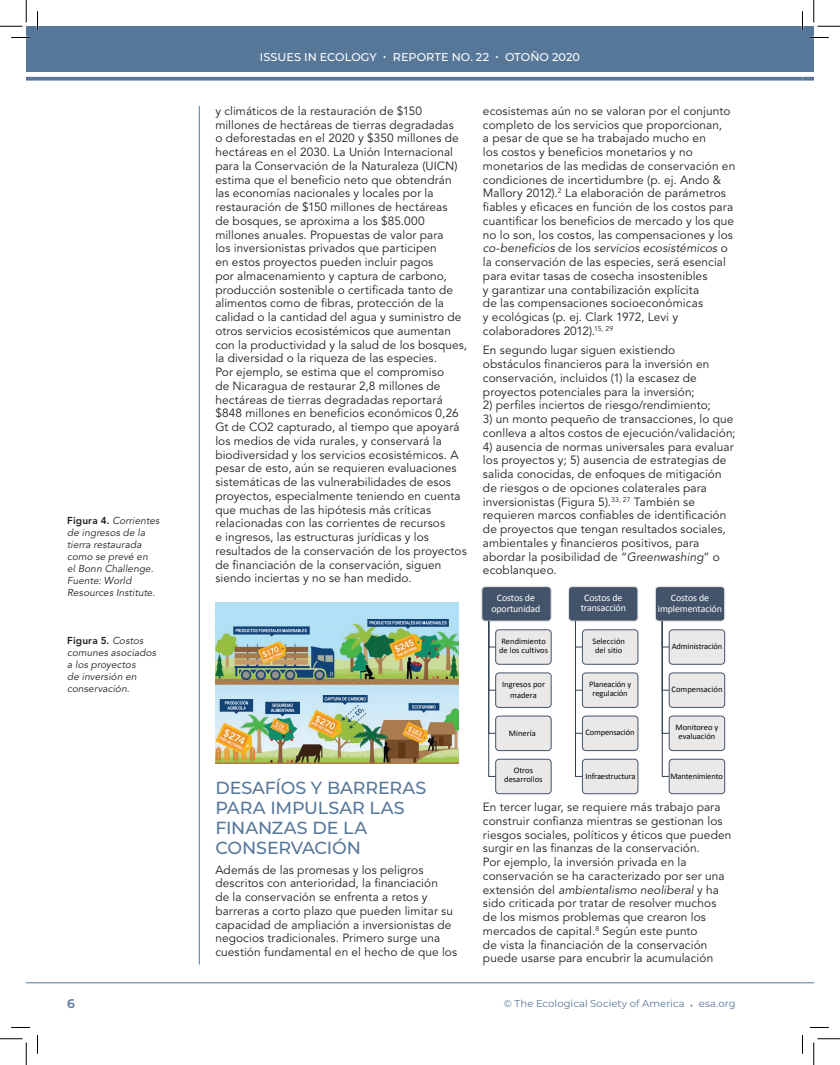
<style>
.page{position:relative;width:840px;height:1065px;background:#fff}
.page>*{position:absolute;margin:0;border:0;box-sizing:border-box;transform-origin:0 0}
.t1{font:500 17.5px/20px "Montserrat";letter-spacing:-.005em;color:#577799}
.t2{font:600 12.5px "Montserrat";color:#577799}
.t3{font:11.88px/13.8px "Avenir LT Std";letter-spacing:.01em;color:#231f20}
.t4{font:500 11.25px "Montserrat";letter-spacing:.005em;color:#fff}
.t5{font:italic 10px/12px "Avenir LT Std";letter-spacing:.01em;color:#231f20}
.t6{font:10px "Montserrat";letter-spacing:.005em;color:#577799}
.t7{font:9.88px/10.8px "Calibri";letter-spacing:-.015em;color:#fff;text-align:center}
.t8{font:8.5px/9px "Calibri";letter-spacing:-.005em;color:#040503;text-align:center}
.s1{font-weight:800;font-style:normal}
.s2{font-style:italic}
.s3{font-size:12.5px}
</style>
<div class="page">
<div style="left:26px;top:26px;width:776px;height:46px;background:#577799"></div>
<div style="left:802px;top:26px;width:12px;height:46px;background:#577799"></div>
<svg style="left:26px;top:77px;width:776px;height:4px;background:#6884a3"></svg>
<svg style="left:802px;top:77px;width:12px;height:4px"></svg>
<hr style="left:26px;top:982px;width:776px;height:1px;background:#577799">
<svg style="left:802px;top:982px;width:12px;height:1px"></svg>
<hr style="left:199px;top:106px;width:1px;height:859px;background:#577799">
<img style="left:215px;top:602px;width:244px;height:162px">
<div style="left:482px;top:587px;width:69px;height:34px;background:#43546a;border-radius:3px"></div>
<div style="left:481px;top:587px;width:70px;height:34px;border:1px solid #e8e7e6;border-radius:3px"></div>
<div style="left:496px;top:630px;width:55px;height:34px;background:#e8e7e6;border-radius:3px"></div>
<div style="left:495px;top:629px;width:57px;height:36px;border:1px solid #43546a;border-radius:3px"></div>
<div style="left:496px;top:673px;width:55px;height:34px;background:#e8e7e6;border-radius:3px"></div>
<div style="left:495px;top:673px;width:57px;height:35px;border:1px solid #43546a;border-radius:3px"></div>
<div style="left:496px;top:716px;width:55px;height:35px;background:#e8e7e6;border-radius:3px"></div>
<div style="left:495px;top:716px;width:57px;height:35px;border:1px solid #43546a;border-radius:3px"></div>
<svg style="left:488px;top:620px;width:8px;height:157px"></svg>
<div style="left:496px;top:759px;width:55px;height:35px;background:#e8e7e6;border-radius:3px"></div>
<div style="left:495px;top:759px;width:57px;height:35px;border:1px solid #43546a;border-radius:3px"></div>
<div style="left:569px;top:587px;width:69px;height:34px;background:#43546a;border-radius:3px"></div>
<div style="left:568px;top:587px;width:70px;height:34px;border:1px solid #e8e7e6;border-radius:3px"></div>
<div style="left:582px;top:630px;width:56px;height:34px;background:#e8e7e6;border-radius:3px"></div>
<div style="left:582px;top:629px;width:56px;height:36px;border:1px solid #43546a;border-radius:3px"></div>
<div style="left:582px;top:673px;width:56px;height:34px;background:#e8e7e6;border-radius:3px"></div>
<div style="left:582px;top:673px;width:56px;height:35px;border:1px solid #43546a;border-radius:3px"></div>
<div style="left:582px;top:716px;width:56px;height:35px;background:#e8e7e6;border-radius:3px"></div>
<div style="left:582px;top:716px;width:56px;height:35px;border:1px solid #43546a;border-radius:3px"></div>
<svg style="left:575px;top:620px;width:8px;height:157px"></svg>
<div style="left:582px;top:759px;width:56px;height:35px;background:#e8e7e6;border-radius:3px"></div>
<div style="left:582px;top:759px;width:56px;height:35px;border:1px solid #43546a;border-radius:3px"></div>
<div style="left:655px;top:587px;width:70px;height:34px;background:#43546a;border-radius:3px"></div>
<div style="left:655px;top:587px;width:70px;height:34px;border:1px solid #e8e7e6;border-radius:3px"></div>
<div style="left:669px;top:630px;width:56px;height:34px;background:#e8e7e6;border-radius:3px"></div>
<div style="left:669px;top:629px;width:56px;height:36px;border:1px solid #43546a;border-radius:3px"></div>
<div style="left:669px;top:673px;width:56px;height:34px;background:#e8e7e6;border-radius:3px"></div>
<div style="left:669px;top:673px;width:56px;height:35px;border:1px solid #43546a;border-radius:3px"></div>
<div style="left:669px;top:716px;width:56px;height:35px;background:#e8e7e6;border-radius:3px"></div>
<div style="left:669px;top:716px;width:56px;height:35px;border:1px solid #43546a;border-radius:3px"></div>
<svg style="left:662px;top:620px;width:8px;height:157px"></svg>
<div style="left:669px;top:759px;width:56px;height:35px;background:#e8e7e6;border-radius:3px"></div>
<div style="left:669px;top:759px;width:56px;height:35px;border:1px solid #43546a;border-radius:3px"></div>
<svg style="left:11px;top:37px;width:19px;height:1px"></svg>
<svg style="left:810px;top:37px;width:19px;height:1px"></svg>
<svg style="left:11px;top:1027px;width:19px;height:1px"></svg>
<svg style="left:810px;top:1027px;width:19px;height:1px"></svg>
<svg style="left:37px;top:11px;width:1px;height:19px"></svg>
<svg style="left:37px;top:1035px;width:1px;height:19px"></svg>
<svg style="left:802px;top:11px;width:1px;height:19px"></svg>
<svg style="left:802px;top:1035px;width:1px;height:19px"></svg>
<svg style="left:0;top:0;width:27px;height:27px"></svg>
<svg style="left:0;top:1039px;width:27px;height:26px"></svg>
<svg style="left:814px;top:0;width:26px;height:27px"></svg>
<svg style="left:814px;top:1039px;width:26px;height:26px"></svg>
<p class="t5" style="left:67px;top:515px;width:94px"><span class="s1">Figura 4.</span> Corrientes de ingresos de la tierra restaurada como se prevé en<br>el Bonn Challenge.<br>Fuente: World<br>Resources Institute.</p>
<p class="t5" style="left:67px;top:634px;width:90px"><span class="s1">Figura 5.</span> Costos comunes asociados a los proyectos<br>de inversión en conservación.</p>
<p class="t4" style="left:260px;top:49px;width:322px">ISSUES IN ECOLOGY • REPORTE NO. 22 • OTOÑO 2020</p>
<p class="t3" style="left:215px;top:104px;width:253px">y climáticos de la restauración de $150 millones de hectáreas de tierras degradadas<br>o deforestadas en el 2020 y $350 millones de hectáreas en el 2030. La Unión Internacional para la Conservación de la Naturaleza (UICN) estima que el beneficio neto que obtendrán las economías nacionales y locales por la restauración de $150 millones de hectáreas<br>de bosques, se aproxima a los $85.000 millones anuales. Propuestas de valor para<br>los inversionistas privados que participen<br>en estos proyectos pueden incluir pagos<br>por almacenamiento y captura de carbono, producción sostenible o certificada tanto de alimentos como de fibras, protección de la calidad o la cantidad del agua y suministro de otros servicios ecosistémicos que aumentan con la productividad y la salud de los bosques, la diversidad o la riqueza de las especies.<br>Por ejemplo, se estima que el compromiso<br>de Nicaragua de restaurar 2,8 millones de hectáreas de tierras degradadas reportará $848 millones en beneficios económicos 0,26<br>Gt de CO2 capturado, al tiempo que apoyará los medios de vida rurales, y conservará la biodiversidad y los servicios ecosistémicos. A pesar de esto, aún se requieren evaluaciones sistemáticas de las vulnerabilidades de esos proyectos, especialmente teniendo en cuenta que muchas de las hipótesis más críticas relacionadas con las corrientes de recursos<br>e ingresos, las estructuras jurídicas y los resultados de la conservación de los proyectos de financiación de la conservación, siguen siendo inciertas y no se han medido.</p>
<h1 class="t1" style="left:215px;top:777px;width:213px">DESAFÍOS Y BARRERAS<br>PARA IMPULSAR LAS<br>FINANZAS DE LA<br>CONSERVACIÓN</h1>
<p class="t3" style="left:215px;top:863px;width:243px">Además de las promesas y los peligros descritos con anterioridad, la financiación<br>de la conservación se enfrenta a retos y barreras a corto plazo que pueden limitar su capacidad de ampliación a inversionistas de negocios tradicionales. Primero surge una cuestión fundamental en el hecho de que los</p>
<p class="t3" style="left:483px;top:104px;width:254px">ecosistemas aún no se valoran por el conjunto completo de los servicios que proporcionan,<br>a pesar de que se ha trabajado mucho en<br>los costos y beneficios monetarios y no monetarios de las medidas de conservación en condiciones de incertidumbre (p. ej. Ando &amp; Mallory 2012).<sup>2</sup> La elaboración de parámetros fiables y eficaces en función de los costos para cuantificar los beneficios de mercado y los que no lo son, los costos, las compensaciones y los <span class="s2">co-beneficios</span> de los <span class="s2">servicios ecosistémicos</span> o la conservación de las especies, será esencial para evitar tasas de cosecha insostenibles<br>y garantizar una contabilización explícita<br>de las compensaciones socioeconómicas<br>y ecológicas (p. ej. Clark 1972, Levi y colaboradores 2012).<sup>15,</sup> <sup>29</sup></p>
<p class="t3" style="left:483px;top:344px;width:228px">En segundo lugar siguen existiendo obstáculos financieros para la inversión en conservación, incluidos (1) la escasez de proyectos potenciales para la inversión;</p>
<p class="t3" style="left:483px;top:399px;width:229px">2) perfiles inciertos de riesgo/rendimiento;</p>
<p class="t3" style="left:483px;top:412px;width:254px">3) un monto pequeño de transacciones, lo que conlleva a altos costos de ejecución/validación;</p>
<p class="t3" style="left:483px;top:440px;width:252px">4) ausencia de normas universales para evaluar los proyectos y; 5) ausencia de estrategias de salida conocidas, de enfoques de mitigación de riesgos o de opciones colaterales para inversionistas (Figura 5).<sup>33,</sup> <sup>27</sup> También se requieren marcos confiables de identificación de proyectos que tengan resultados sociales, ambientales y financieros positivos, para abordar la posibilidad de “<span class="s2">Greenwashing</span>” o ecoblanqueo.</p>
<p class="t7" style="left:491px;top:592px;width:50px">Costos de oportunidad</p>
<p class="t8" style="left:499px;top:636px;width:50px;text-align:left">Rendimiento de los cultivos</p>
<p class="t8" style="left:502px;top:679px;width:44px;line-height:10.8px">Ingresos por madera</p>
<p class="t8" style="left:509px;top:728px;width:29px">Minería</p>
<p class="t8" style="left:504px;top:766px;width:40px">Otros desarrollos</p>
<p class="t7" style="left:581px;top:592px;width:47px">Costos de transacción</p>
<p class="t8" style="left:592px;top:637px;width:34px">Selección del sitio</p>
<p class="t8" style="left:589px;top:680px;width:44px">Planeación y regulación</p>
<p class="t8" style="left:586px;top:728px;width:51px">Compensación</p>
<p class="t8" style="left:585px;top:771px;width:52px">Infraestructura</p>
<p class="t7" style="left:658px;top:592px;width:65px">Costos de implementación</p>
<p class="t8" style="left:672px;top:641px;width:52px">Administración</p>
<p class="t8" style="left:672px;top:685px;width:52px">Compensación</p>
<p class="t8" style="left:676px;top:722px;width:44px;line-height:9.4px">Monitoreo y evaluación</p>
<p class="t8" style="left:670px;top:771px;width:54px">Mantenimiento</p>
<p class="t3" style="left:483px;top:801px;width:250px">En tercer lugar, se requiere más trabajo para construir confianza mientras se gestionan los riesgos sociales, políticos y éticos que pueden surgir en las finanzas de la conservación.<br>Por ejemplo, la inversión privada en la conservación se ha caracterizado por ser una extensión del <span class="s2">ambientalismo neoliberal</span> y ha sido criticada por tratar de resolver muchos de los mismos problemas que crearon los mercados de capital.<sup>8</sup> Según este punto<br>de vista la financiación de la conservación puede usarse para encubrir la acumulación</p>
<p class="t2" style="left:67px;top:995px;width:9px">6</p>
<p class="t6" style="left:504px;top:997px;width:233px">© The Ecological Society of America <span class="s3">•</span> esa.org</p>
</div>
